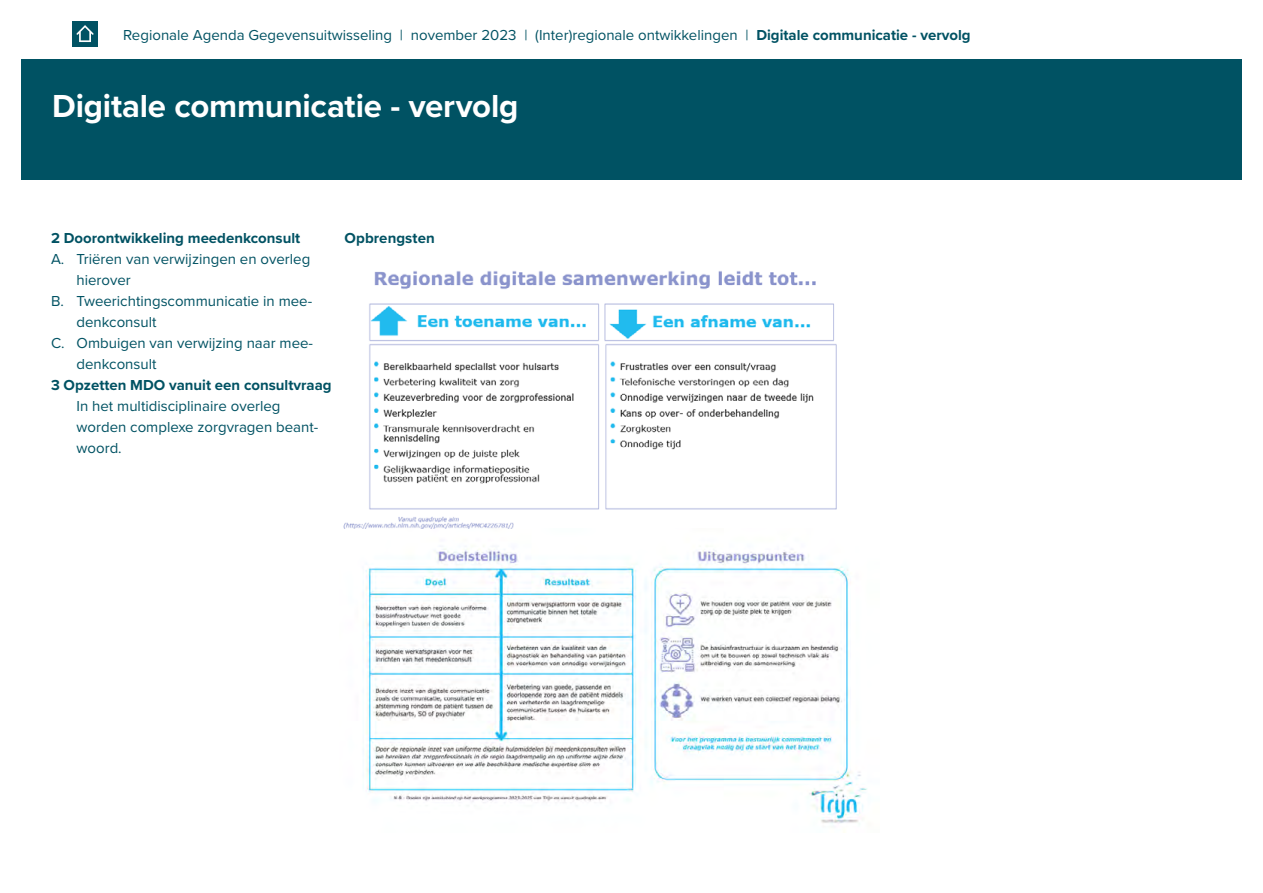
<style>
.page{position:relative;width:1263px;height:893px;background:#fff}
.page>*{position:absolute;margin:0;border:0;box-sizing:border-box;transform-origin:0 0}
.t1{font:700 33px "Proxima Nova";letter-spacing:-.005em;color:#fff}
.t2{font:15px/21px "Proxima Nova";color:#005263}
.t3{font:700 15px "Proxima Nova";color:#005263}
.s1{font-weight:700}
</style>
<div class="page">
<div style="left:21px;top:60px;width:1221px;height:120px;background:#005263"></div>
<div style="left:72px;top:21px;width:26px;height:26px;background:#005263"></div>
<svg style="left:76px;top:25px;width:18px;height:17px"></svg>
<img style="left:343px;top:271px;width:494px;height:258px">
<img style="left:363px;top:549px;width:504px;height:275px">
<p class="t2" style="left:123px;top:24px;width:849px">Regionale Agenda Gegevensuitwisseling | november 2023 | (Inter)regionale ontwikkelingen | <span class="s1">Digitale communicatie - vervolg</span></p>
<h1 class="t1" style="left:52px;top:81px;width:468px">Digitale communicatie - vervolg</h1>
<p class="t3" style="left:51px;top:227px;width:251px">2 Doorontwikkeling meedenkconsult</p>
<p class="t2" style="left:51px;top:248px;width:261px">A. Triëren van verwijzingen en overleg</p>
<p class="t2" style="left:77px;top:269px;width:56px">hierover</p>
<p class="t2" style="left:51px;top:290px;width:263px">B. Tweerichtingscommunicatie in mee-</p>
<p class="t2" style="left:77px;top:311px;width:81px">denkconsult</p>
<p class="t2" style="left:51px;top:332px;width:264px">C. Ombuigen van verwijzing naar mee-</p>
<p class="t2" style="left:77px;top:353px;width:81px">denkconsult</p>
<p class="t3" style="left:51px;top:374px;width:282px">3 Opzetten MDO vanuit een consultvraag</p>
<p class="t2" style="left:77px;top:395px;width:243px">In het multidisciplinaire overleg worden complexe zorgvragen beant&shy;woord.</p>
<p class="t3" style="left:344px;top:227px;width:92px">Opbrengsten</p>
</div>
